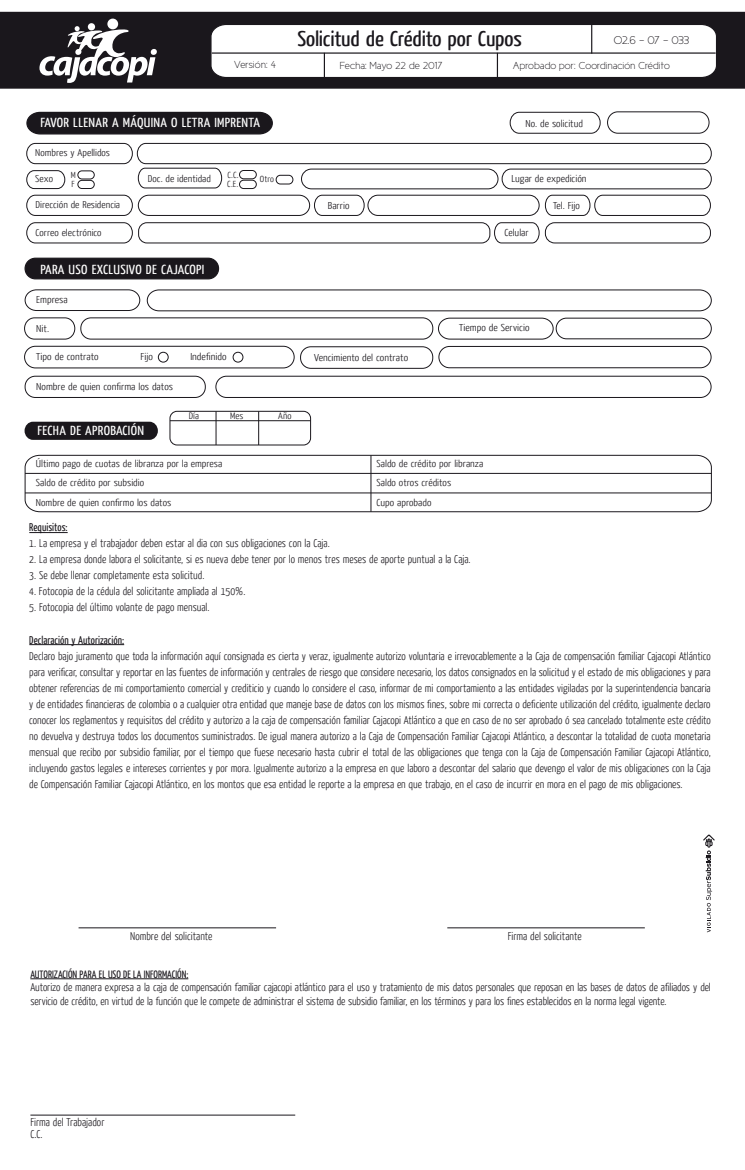
<style>
.page{position:relative;width:745px;height:1170px;background:#fff}
.page>*{position:absolute;margin:0;border:0;box-sizing:border-box;transform-origin:0 0}
.t1{font:21.25px "Yanone Kaffeesatz";letter-spacing:-.01em;color:#1a171c;scale:1.16 1}
.t2{font:13.12px "Yanone Kaffeesatz";letter-spacing:.02em;color:#fff;scale:1.14 1}
.t3{font:11.38px "Cicle Fina";letter-spacing:-.035em;color:#1a171c;scale:1.1 1}
.t4{font:300 11.25px/16px "Yanone Kaffeesatz";color:#1a171c}
.t5{font:11.25px "Yanone Kaffeesatz";letter-spacing:.005em;color:#1a171c}
.t6{font:10.62px "Yanone Kaffeesatz";color:#1a171c}
.t7{font:10.25px "Cicle Fina";letter-spacing:-.005em;color:#1a171c;scale:1.1 1}
.t8{font:300 10px/19px "Yanone Kaffeesatz";color:#1a171c;scale:1.14 1}
.t9{font:300 10px "Yanone Kaffeesatz";color:#1a171c;scale:1.16 1}
.t10{font:300 9.88px "Yanone Kaffeesatz";color:#1a171c;scale:1.14 1}
.t11{font:300 9.25px "Yanone Kaffeesatz";letter-spacing:.01em;color:#1a171c;scale:1.14 1}
.t12{font:300 8.75px/9.2px "Yanone Kaffeesatz";color:#1a171c;scale:1.14 1}
</style>
<div class="page">
<div style="left:0;top:12px;width:744px;height:77px;background:#1a171c"></div>
<div style="left:88px;top:23px;width:7px;height:7px;background:#fff;border-radius:50%"></div>
<div style="left:107px;top:19px;width:11px;height:10px;background:#fff;border-radius:50%"></div>
<svg style="left:39px;top:26px;width:118px;height:57px"></svg>
<svg style="left:209px;top:23px;width:508px;height:56px"></svg>
<hr style="left:590px;top:25px;width:2px;height:29px;background:#1a171c">
<svg style="left:509px;top:112px;width:91px;height:22px"></svg>
<svg style="left:26px;top:111px;width:247px;height:24px;background:#2b292d"></svg>
<div style="left:607px;top:111px;width:102px;height:22px;border:1px solid #1a171c;border-radius:10px"></div>
<svg style="left:26px;top:222px;width:107px;height:21px"></svg>
<svg style="left:494px;top:222px;width:45px;height:21px"></svg>
<hr style="left:170px;top:420px;width:140px;height:1px;background:#1a171c">
<hr style="left:216px;top:411px;width:1px;height:34px;background:#1a171c">
<hr style="left:258px;top:411px;width:1px;height:34px;background:#1a171c">
<svg style="left:26px;top:143px;width:685px;height:73px"></svg>
<svg style="left:25px;top:454px;width:686px;height:58px"></svg>
<hr style="left:25px;top:473px;width:686px;height:1px;background:#1a171c">
<hr style="left:25px;top:492px;width:686px;height:1px;background:#1a171c">
<hr style="left:370px;top:455px;width:1px;height:56px;background:#1a171c">
<hr style="left:29px;top:532px;width:39px;height:1px;background:#1a171c">
<hr style="left:29px;top:644px;width:95px;height:1px;background:#1a171c">
<hr style="left:78px;top:927px;width:198px;height:1px;background:#1a171c">
<hr style="left:447px;top:927px;width:197px;height:1px;background:#1a171c">
<hr style="left:30px;top:978px;width:158px;height:1px;background:#1a171c">
<hr style="left:30px;top:1114px;width:265px;height:1px;background:#1a171c">
<div style="left:25px;top:421px;width:133px;height:19px;background:#1a171c;border-radius:9px"></div>
<svg style="left:703px;top:834px;width:11px;height:98px"></svg>
<div style="left:25px;top:258px;width:193px;height:21px;background:#1a171c;border-radius:10px"></div>
<div style="left:24px;top:257px;width:195px;height:22px;border:1px solid #1a171c;border-radius:10px"></div>
<svg style="left:24px;top:289px;width:116px;height:22px"></svg>
<svg style="left:438px;top:317px;width:115px;height:23px"></svg>
<svg style="left:146px;top:289px;width:565px;height:22px"></svg>
<div style="left:24px;top:317px;width:51px;height:22px;border:1px solid #1a171c;border-radius:10px"></div>
<div style="left:80px;top:317px;width:353px;height:22px;border:1px solid #1a171c;border-radius:10px"></div>
<div style="left:555px;top:318px;width:156px;height:21px;border:1px solid #1a171c;border-radius:10px"></div>
<div style="left:300px;top:346px;width:133px;height:22px;border:1px solid #1a171c;border-radius:10px"></div>
<div style="left:24px;top:346px;width:270px;height:22px;border:1px solid #1a171c;border-radius:11px"></div>
<div style="left:158px;top:352px;width:10px;height:10px;border:1px solid #1a171c;border-radius:50%"></div>
<div style="left:233px;top:352px;width:10px;height:10px;border:1px solid #1a171c;border-radius:50%"></div>
<div style="left:438px;top:346px;width:273px;height:22px;border:1px solid #1a171c;border-radius:11px"></div>
<div style="left:25px;top:376px;width:180px;height:22px;border:1px solid #1a171c;border-radius:10px"></div>
<div style="left:215px;top:376px;width:496px;height:22px;border:1px solid #1a171c;border-radius:11px"></div>
<div style="left:169px;top:411px;width:142px;height:34px;border:1px solid #1a171c;border-radius:7px"></div>
<div style="left:138px;top:222px;width:352px;height:21px;border:1px solid #1a171c;border-radius:8px"></div>
<div style="left:544px;top:222px;width:166px;height:21px;border:1px solid #1a171c;border-radius:9px"></div>
<p class="t7" style="left:233px;top:59px;width:40px">Versión: 4</p>
<p class="t2" style="left:41px;top:114px;width:194px">FAVOR LLENAR A MÁQUINA O LETRA IMPRENTA</p>
<p class="t10" style="left:35px;top:147px;width:67px">Nombres y Apellidos</p>
<h1 class="t1" style="left:297px;top:25px;width:195px">Solicitud de Crédito por Cupos</h1>
<p class="t3" style="left:613px;top:34px;width:70px">O2.6 - 07 - 033</p>
<p class="t7" style="left:339px;top:60px;width:95px">Fecha: Mayo 22 de 2017</p>
<p class="t7" style="left:512px;top:60px;width:144px">Aprobado por: Coordinación Crédito</p>
<p class="t8" style="left:525px;top:113px;width:52px">No. de solicitud</p>
<p class="t12" style="left:71px;top:170px;width:6px">M<br>F</p>
<p class="t12" style="left:227px;top:170px;width:11px">C.C.<br>C.E.</p>
<p class="t10" style="left:35px;top:173px;width:17px">Sexo</p>
<p class="t10" style="left:148px;top:172px;width:57px">Doc. de identidad</p>
<p class="t8" style="left:511px;top:168px;width:67px">Lugar de expedición</p>
<p class="t10" style="left:35px;top:199px;width:76px">Dirección de Residencia</p>
<p class="t12" style="left:259px;top:174px;width:14px">Otro</p>
<p class="t8" style="left:327px;top:195px;width:20px">Barrio</p>
<p class="t8" style="left:552px;top:195px;width:25px">Tel. Fijo</p>
<p class="t8" style="left:504px;top:222px;width:23px">Celular</p>
<p class="t10" style="left:35px;top:226px;width:59px">Correo electrónico</p>
<p class="t2" style="left:41px;top:260px;width:145px">PARA USO EXCLUSIVO DE CAJACOPI</p>
<p class="t9" style="left:36px;top:293px;width:29px">Empresa</p>
<p class="t9" style="left:36px;top:323px;width:13px">Nit.</p>
<p class="t9" style="left:459px;top:321px;width:62px">Tiempo de Servicio</p>
<p class="t9" style="left:36px;top:350px;width:55px">Tipo de contrato</p>
<p class="t9" style="left:36px;top:380px;width:119px">Nombre de quien confirma los datos</p>
<p class="t9" style="left:140px;top:350px;width:12px">Fijo</p>
<p class="t9" style="left:190px;top:350px;width:33px">Indefinido</p>
<p class="t9" style="left:314px;top:351px;width:82px">Vencimiento del contrato</p>
<p class="t2" style="left:37px;top:422px;width:95px">FECHA DE APROBACIÓN</p>
<p class="t11" style="left:189px;top:410px;width:10px">Día</p>
<p class="t11" style="left:230px;top:410px;width:13px">Mes</p>
<p class="t11" style="left:278px;top:410px;width:13px">Año</p>
<p class="t8" style="left:36px;top:453px;width:165px">Último pago de cuotas de libranza por la empresa<br>Saldo de crédito por subsidio</p>
<p class="t8" style="left:376px;top:453px;width:95px;line-height:19.6px">Saldo de crédito por libranza<br>Saldo otros créditos</p>
<p class="t8" style="left:36px;top:492px;width:120px">Nombre de quien confirmo los datos</p>
<p class="t8" style="left:376px;top:492px;width:50px">Cupo aprobado</p>
<p class="t5" style="left:29px;top:520px;width:40px">Requisitos:</p>
<p class="t4" style="left:29px;top:535px;width:302px">1. La empresa y el trabajador deben estar al dia con sus obligaciones con la Caja.</p>
<p class="t4" style="left:29px;top:551px;width:442px">2. La empresa donde labora el solicitante, si es nueva debe tener por lo menos tres meses de aporte puntual a la Caja.</p>
<p class="t4" style="left:29px;top:567px;width:176px">3. Se debe llenar completamente esta solicitud.</p>
<p class="t4" style="left:29px;top:583px;width:217px">4. Fotocopia de la cédula del solicitante ampliada al 150%.</p>
<p class="t4" style="left:29px;top:599px;width:181px">5. Fotocopia del último volante de pago mensual.</p>
<p class="t5" style="left:29px;top:632px;width:96px">Declaración y Autorización:</p>
<p class="t4" style="left:29px;top:647px;width:682px;text-align:justify">Declaro bajo juramento que toda la información aquí consignada es cierta y veraz, igualmente autorizo voluntaria e irrevocablemente a la Caja de compensación familiar Cajacopi Atlántico para verificar, consultar y reportar en las fuentes de información y centrales de riesgo que considere necesario, los datos consignados en la solicitud y el estado de mis obligaciones y para obtener referencias de mi comportamiento comercial y crediticio y cuando lo considere el caso, informar de mi comportamiento a las entidades vigiladas por la superintendencia bancaria y de entidades financieras de colombia o a cualquier otra entidad que maneje base de datos con los mismos fines, sobre mi correcta o deficiente utilización del crédito, igualmente declaro conocer los reglamentos y requisitos del crédito y autorizo a la caja de compensación familiar Cajacopi Atlántico a que en caso de no ser aprobado ó sea cancelado totalmente este crédito no devuelva y destruya todos los documentos suministrados. De igual manera autorizo a la Caja de Compensación Familiar Cajacopi Atlántico, a descontar la totalidad de cuota monetaria mensual que recibo por subsidio familiar, por el tiempo que fuese necesario hasta cubrir el total de las obligaciones que tenga con la Caja de Compensación Familiar Cajacopi Atlántico, incluyendo gastos legales e intereses corrientes y por mora. Igualmente autorizo a la empresa en que laboro a descontar del salario que devengo el valor de mis obligaciones con la Caja de Compensación Familiar Cajacopi Atlántico, en los montos que esa entidad le reporte a la empresa en que trabajo, en el caso de incurrir en mora en el pago de mis obligaciones.</p>
<p class="t4" style="left:130px;top:927px;width:84px">Nombre del solicitante</p>
<p class="t4" style="left:507px;top:927px;width:75px">Firma del solicitante</p>
<p class="t6" style="left:30px;top:967px;width:159px">AUTORIZACIÓN PARA EL USO DE LA INFORMACIÓN:</p>
<p class="t4" style="left:30px;top:980px;width:681px;line-height:13.8px">Autorizo de manera expresa a la caja de compensación familiar cajacopi atlántico para el uso y tratamiento de mis datos personales que reposan en las bases de datos de afiliados y del servicio de crédito, en virtud de la función que le compete de administrar el sistema de subsidio familiar, en los términos y para los fines establecidos en la norma legal vigente.</p>
<p class="t4" style="left:30px;top:1115px;width:75px;line-height:12.5px">Firma del Trabajador<br>C.C.</p>
</div>
